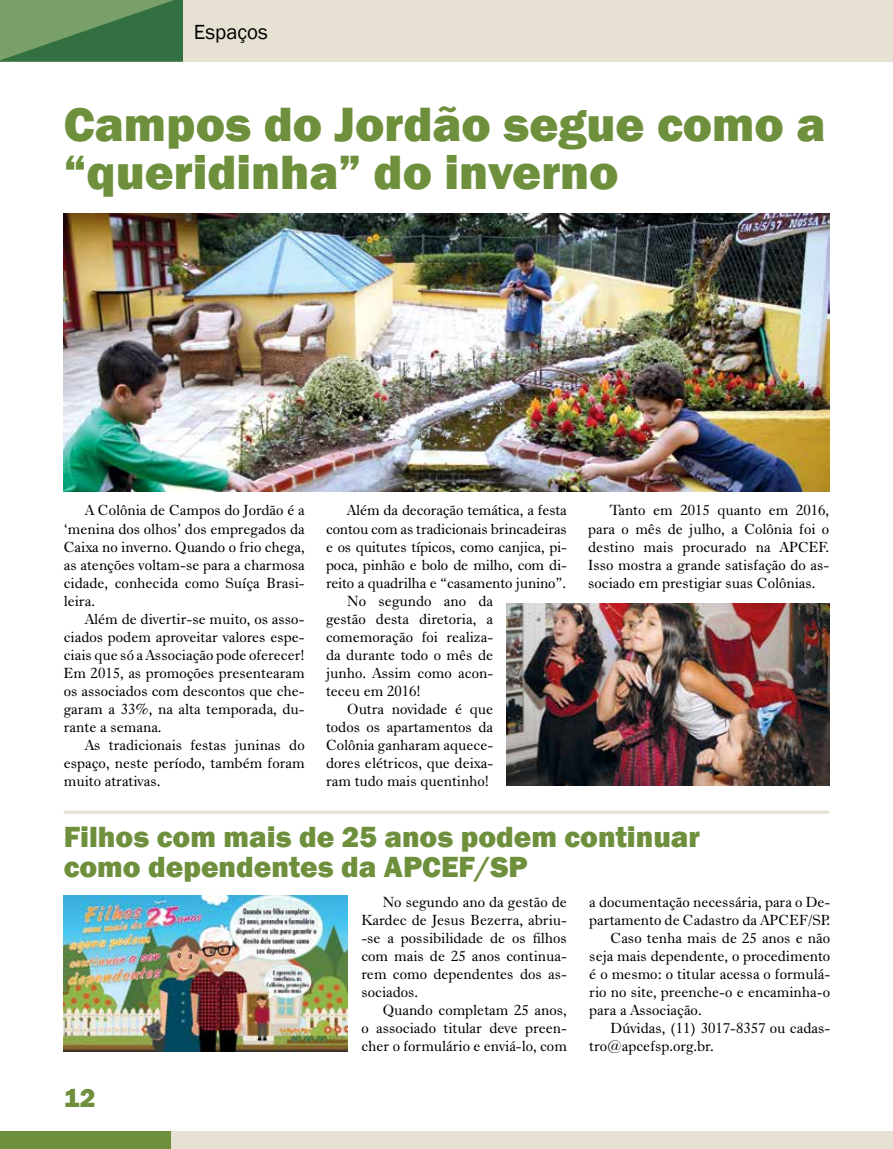
<style>
.page{position:relative;width:893px;height:1149px;background:#fff}
.page>*{position:absolute;margin:0;border:0;box-sizing:border-box;transform-origin:0 0}
.t1{font:800 49.5px/48px "Franklin Gothic";color:#6e903c}
.t2{font:800 30px/30px "Franklin Gothic";color:#6e903c}
.t3{font:800 27px "Franklin Gothic";color:#6e903c}
.t4{font:15px/18px "Dutch 766 BT Roman A";color:#000;text-align:justify}
</style>
<div class="page">
<div style="left:170px;top:1131px;width:723px;height:17px;background:#e6e1d3"></div>
<div style="left:0;top:1131px;width:170px;height:17px;background:#6e903c"></div>
<svg style="left:0;top:0;width:184px;height:61px;background:#538653"></svg>
<hr style="left:64px;top:810px;width:765px;height:3px;background:#e6e1d3">
<div style="left:184px;top:0;width:709px;height:61px;background:#e6e1d3"></div>
<img style="left:64px;top:213px;width:765px;height:278px">
<img style="left:506px;top:603px;width:323px;height:182px">
<img style="left:64px;top:895px;width:283px;height:155px">
<h1 class="t1" style="left:64px;top:100px;width:763px">Campos do Jordão segue como a “queridinha” do inverno</h1>
<p class="t4" style="left:588px;top:501px;width:242px;text-indent:21px">Tanto em 2015 quanto em 2016, para o mês de julho, a Colônia foi o destino mais procurado na APCEF.<br>Isso mostra a grande satisfação do as&shy;sociado em prestigiar suas Colônias.</p>
<p class="t4" style="left:64px;top:501px;width:242px;text-indent:21px">A Colônia de Campos do Jordão é a ‘menina dos olhos’ dos empregados da Caixa no inverno. Quando o frio chega, as atenções voltam-se para a charmosa cidade, conhecida como Suíça Brasi&shy;leira.</p>
<p class="t4" style="left:64px;top:609px;width:242px;text-indent:21px">Além de divertir-se muito, os asso&shy;ciados podem aproveitar valores espe&shy;ciais que só a Associação pode oferecer!<br>Em 2015, as promoções presentearam os associados com descontos que che&shy;garam a 33%, na alta temporada, du&shy;rante a semana.</p>
<p class="t4" style="left:64px;top:735px;width:242px;text-indent:21px">As tradicionais festas juninas do espaço, neste período, também foram muito atrativas.</p>
<h2 class="t2" style="left:64px;top:821px;width:638px">Filhos com mais de 25 anos podem continuar como dependentes da APCEF/SP</h2>
<p class="t4" style="left:361px;top:892px;width:207px;text-indent:21px">No segundo ano da gestão de Kardec de Jesus Bezerra, abriu--se a possibilidade de os filhos com mais de 25 anos continua&shy;rem como dependentes dos as&shy;sociados.</p>
<p class="t4" style="left:361px;top:1000px;width:207px;text-indent:21px">Quando completam 25 anos, o associado titular deve preen&shy;cher o formulário e enviá-lo, com</p>
<p class="t4" style="left:347px;top:501px;width:221px">Além da decoração temática, a festa</p>
<p class="t4" style="left:326px;top:519px;width:242px">contou com as tradicionais brincadeiras</p>
<p class="t4" style="left:326px;top:537px;width:242px">e os quitutes típicos, como canjica, pi-</p>
<p class="t4" style="left:326px;top:555px;width:242px">poca, pinhão e bolo de milho, com di-</p>
<p class="t4" style="left:326px;top:573px;width:242px">reito a quadrilha e “casamento junino”.</p>
<p class="t4" style="left:347px;top:591px;width:147px">No segundo ano da</p>
<p class="t4" style="left:326px;top:609px;width:169px">gestão desta diretoria, a</p>
<p class="t4" style="left:326px;top:627px;width:169px">comemoração foi realiza-</p>
<p class="t4" style="left:326px;top:645px;width:169px">da durante todo o mês de</p>
<p class="t4" style="left:326px;top:663px;width:169px">junho. Assim como acon-</p>
<p class="t4" style="left:326px;top:681px;width:96px">teceu em 2016!</p>
<p class="t4" style="left:347px;top:699px;width:147px">Outra novidade é que</p>
<p class="t4" style="left:326px;top:717px;width:169px">todos os apartamentos da</p>
<p class="t4" style="left:326px;top:735px;width:169px">Colônia ganharam aquece-</p>
<p class="t4" style="left:326px;top:753px;width:169px">dores elétricos, que deixa-</p>
<p class="t4" style="left:326px;top:771px;width:165px">ram tudo mais quentinho!</p>
<p class="t4" style="left:589px;top:892px;width:242px">a documentação necessária, para o De-</p>
<p class="t4" style="left:589px;top:910px;width:242px">partamento de Cadastro da APCEF/SP.</p>
<p class="t4" style="left:611px;top:928px;width:221px">Caso tenha mais de 25 anos e não</p>
<p class="t4" style="left:589px;top:946px;width:242px">seja mais dependente, o procedimento</p>
<p class="t4" style="left:589px;top:964px;width:242px">é o mesmo: o titular acessa o formulá-</p>
<p class="t4" style="left:589px;top:982px;width:242px">rio no site, preenche-o e encaminha-o</p>
<p class="t4" style="left:589px;top:1000px;width:114px">para a Associação.</p>
<p class="t4" style="left:611px;top:1018px;width:221px">Dúvidas, (11) 3017-8357 ou cadas-</p>
<p class="t4" style="left:589px;top:1036px;width:126px">tro@apcefsp.org.br.</p>
<h3 class="t3" style="left:64px;top:1079px;width:33px">12</h3>
</div>
